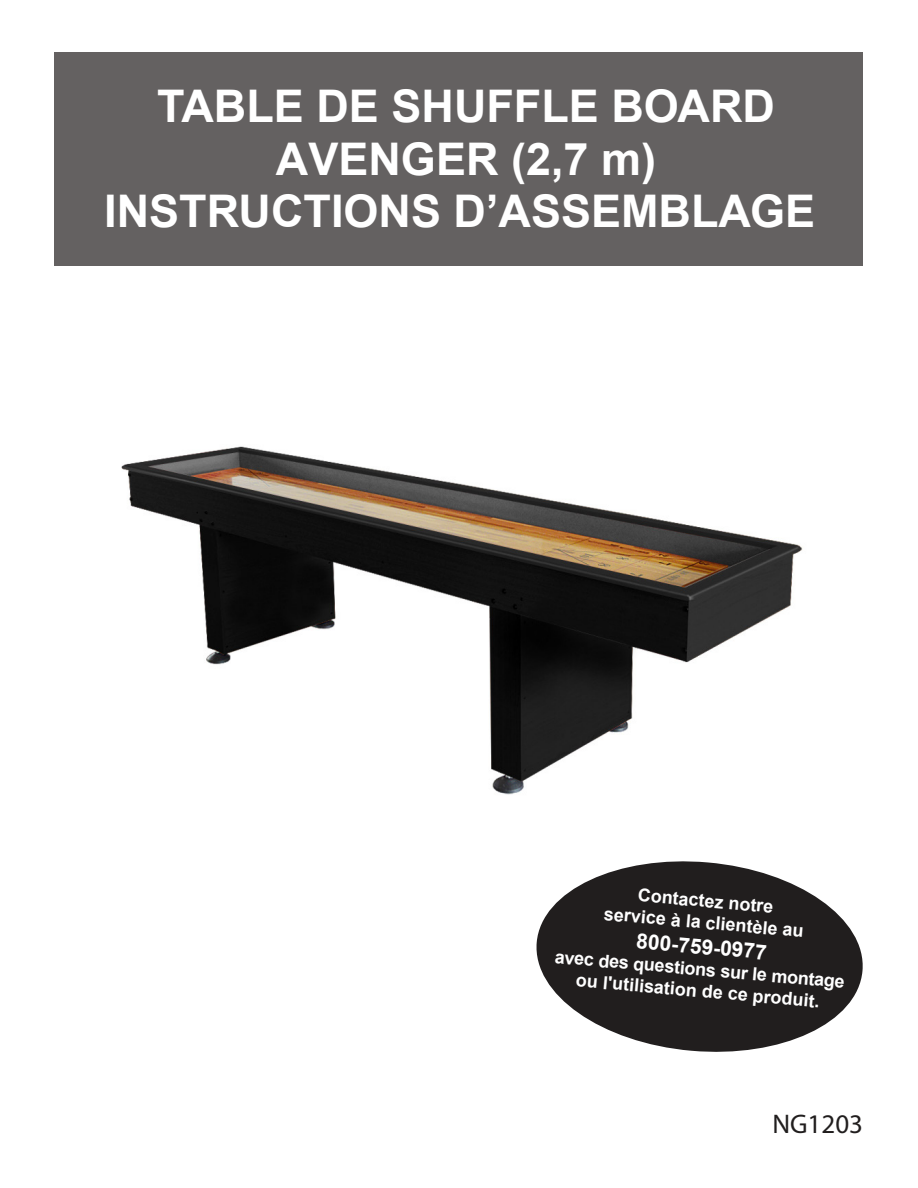
<style>
.page{position:relative;width:918px;height:1188px;background:#fff}
.page>*{position:absolute;margin:0;border:0;box-sizing:border-box;transform-origin:0 0}
.t1{font:700 45px/52.5px "Arial";color:#fff;text-align:center}
.t2{font:27px "Myriad Pro";color:#211e1e}
.t3{font:700 21px "Arial";color:#fff}
.t4{font:700 18px/21.6px "Arial";color:#fff;text-align:center}
</style>
<div class="page">
<div style="left:55px;top:52px;width:808px;height:214px;background:#646161"></div>
<img style="left:121px;top:446px;width:682px;height:349px">
<svg style="left:536px;top:861px;width:327px;height:191px;fill:#211e1e"></svg>
<h1 class="t1" style="left:104px;top:81px;width:713px">TABLE DE SHUFFLE BOARD<br>AVENGER (2,7 m)<br>INSTRUCTIONS D’ASSEMBLAGE</h1>
<p class="t4" style="left:607px;top:882px;width:202px;rotate:5deg">Contactez notre service à la clientèle au</p>
<p class="t3" style="left:638px;top:927px;width:132px;rotate:5deg">800-759-0977</p>
<p class="t4" style="left:556px;top:946px;width:292px;rotate:5deg">avec des questions sur le montage ou l'utilisation de ce produit.</p>
<h2 class="t2" style="left:772px;top:1107px;width:92px">NG1203</h2>
</div>
